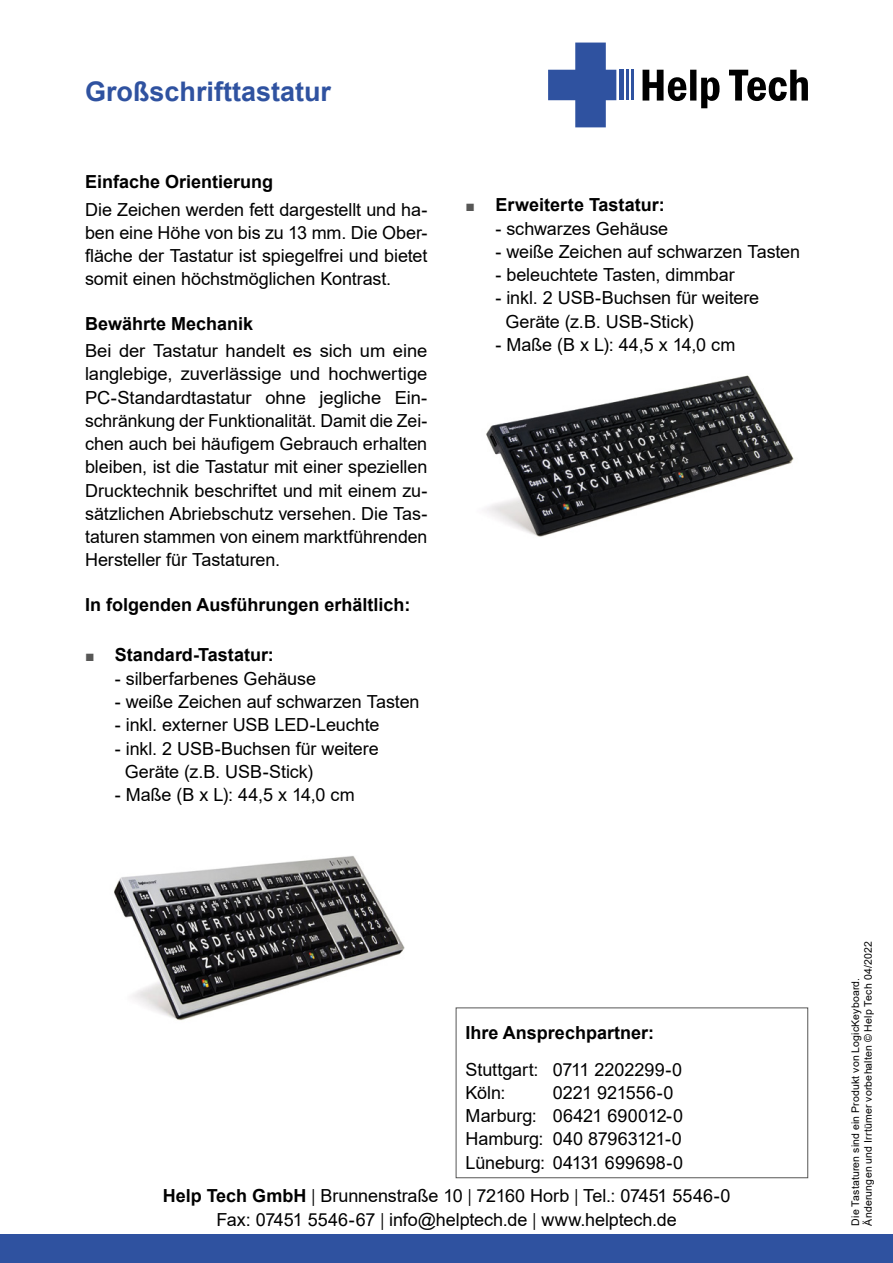
<style>
.page{position:relative;width:893px;height:1263px;background:#fff}
.page>*{position:absolute;margin:0;border:0;box-sizing:border-box;transform-origin:0 0}
.t1{font:700 27px "Arial";color:#2f52a0}
.t2{font:18px/23.2px "Arial";letter-spacing:-.005em;color:#000}
.t3{font:700 18px "Arial";color:#000}
.t4{font:10.5px/12.6px "Arial";letter-spacing:.015em;color:#000}
.s1{font-weight:400;font-size:15.75px;color:#575756}
.s2{font-weight:700}
.s3{font-family:"Arial Narrow"}
</style>
<div class="page">
<div style="left:0;top:1234px;width:893px;height:29px;background:#2f52a0"></div>
<svg style="left:643px;top:70px;width:165px;height:38px"></svg>
<hr style="left:631px;top:70px;width:3px;height:30px;background:#2f52a0">
<hr style="left:626px;top:70px;width:3px;height:30px;background:#2f52a0">
<div style="left:619px;top:70px;width:5px;height:30px;background:#2f52a0"></div>
<svg style="left:548px;top:43px;width:68px;height:84px"></svg>
<div style="left:456px;top:1008px;width:352px;height:170px;border:1px solid #575756"></div>
<img style="left:114px;top:856px;width:291px;height:165px">
<img style="left:486px;top:375px;width:308px;height:162px">
<h1 class="t1" style="left:85px;top:72px;width:248px">Großschrifttastatur</h1>
<p class="t3" style="left:85px;top:169px;width:190px">Einfache Orientierung</p>
<p class="t2" style="left:85px;top:198px;width:344px;text-align:justify">Die Zeichen werden fett dargestellt und ha&shy;ben eine Höhe von bis zu 13 mm. Die Ober&shy;fläche der Tastatur ist spiegelfrei und bietet somit einen höchstmöglichen Kontrast.</p>
<p class="t3" style="left:85px;top:311px;width:170px">Bewährte Mechanik</p>
<p class="t2" style="left:85px;top:339px;width:344px;text-align:justify">Bei der Tastatur handelt es sich um eine langlebige, zuverlässige und hochwertige PC-Standardtastatur ohne jegliche Ein&shy;schränkung der Funktionalität. Damit die Zei&shy;chen auch bei häufigem Gebrauch erhalten bleiben, ist die Tastatur mit einer speziellen Drucktechnik beschriftet und mit einem zu&shy;sätzlichen Abriebschutz versehen. Die Tas&shy;taturen stammen von einem marktführenden Hersteller für Tastaturen.</p>
<p class="t3" style="left:85px;top:592px;width:327px">In folgenden Ausführungen erhältlich:</p>
<p class="t3" style="left:85px;top:642px;width:190px"><span class="s1">■</span> Standard-Tastatur:</p>
<p class="t2" style="left:115px;top:667px;width:203px">- silberfarbenes Gehäuse</p>
<p class="t2" style="left:115px;top:690px;width:306px">- weiße Zeichen auf schwarzen Tasten</p>
<p class="t2" style="left:115px;top:713px;width:266px">- inkl. externer USB LED-Leuchte</p>
<p class="t2" style="left:125px;top:736px;width:255px;text-indent:-10px">- inkl. 2 USB-Buchsen für weitere<br>Geräte (z.B. USB-Stick)</p>
<p class="t2" style="left:115px;top:783px;width:241px">- Maße (B x L): 44,5 x 14,0 cm</p>
<p class="t3" style="left:466px;top:192px;width:201px"><span class="s1">■</span> Erweiterte Tastatur:</p>
<p class="t2" style="left:495px;top:217px;width:174px">- schwarzes Gehäuse</p>
<p class="t2" style="left:495px;top:240px;width:306px">- weiße Zeichen auf schwarzen Tasten</p>
<p class="t2" style="left:495px;top:263px;width:241px">- beleuchtete Tasten, dimmbar</p>
<p class="t2" style="left:505px;top:286px;width:255px;text-indent:-10px">- inkl. 2 USB-Buchsen für weitere<br>Geräte (z.B. USB-Stick)</p>
<p class="t2" style="left:495px;top:333px;width:241px">- Maße (B x L): 44,5 x 14,0 cm</p>
<p class="t3" style="left:466px;top:1020px;width:190px">Ihre Ansprechpartner:</p>
<p class="t2" style="left:466px;top:1057px;width:219px">Stuttgart:<br>Köln:<br>Marburg:<br>Hamburg:<br>Lüneburg: 04131 699698-0</p>
<p class="t2" style="left:553px;top:1057px;width:132px">0711 2202299-0<br>0221 921556-0<br>06421 690012-0<br>040 87963121-0</p>
<p class="t2" style="left:163px;top:1184px;width:569px;text-align:center"><span class="s2">Help Tech GmbH</span> <span class="s3">|</span> Brunnenstraße 10 <span class="s3">|</span> 72160 Horb <span class="s3">|</span> Tel.: 07451 5546-0<br>Fax: 07451 5546-67 <span class="s3">|</span> info@helptech.de <span class="s3">|</span> www.helptech.de</p>
<p class="t4" style="left:849px;top:1225px;width:286px;rotate:-90deg">Die Tastaturen sind ein Produkt von LogicKeyboard.<br>Änderungen und Irrtümer vorbehalten © Help Tech 04/2022</p>
</div>
